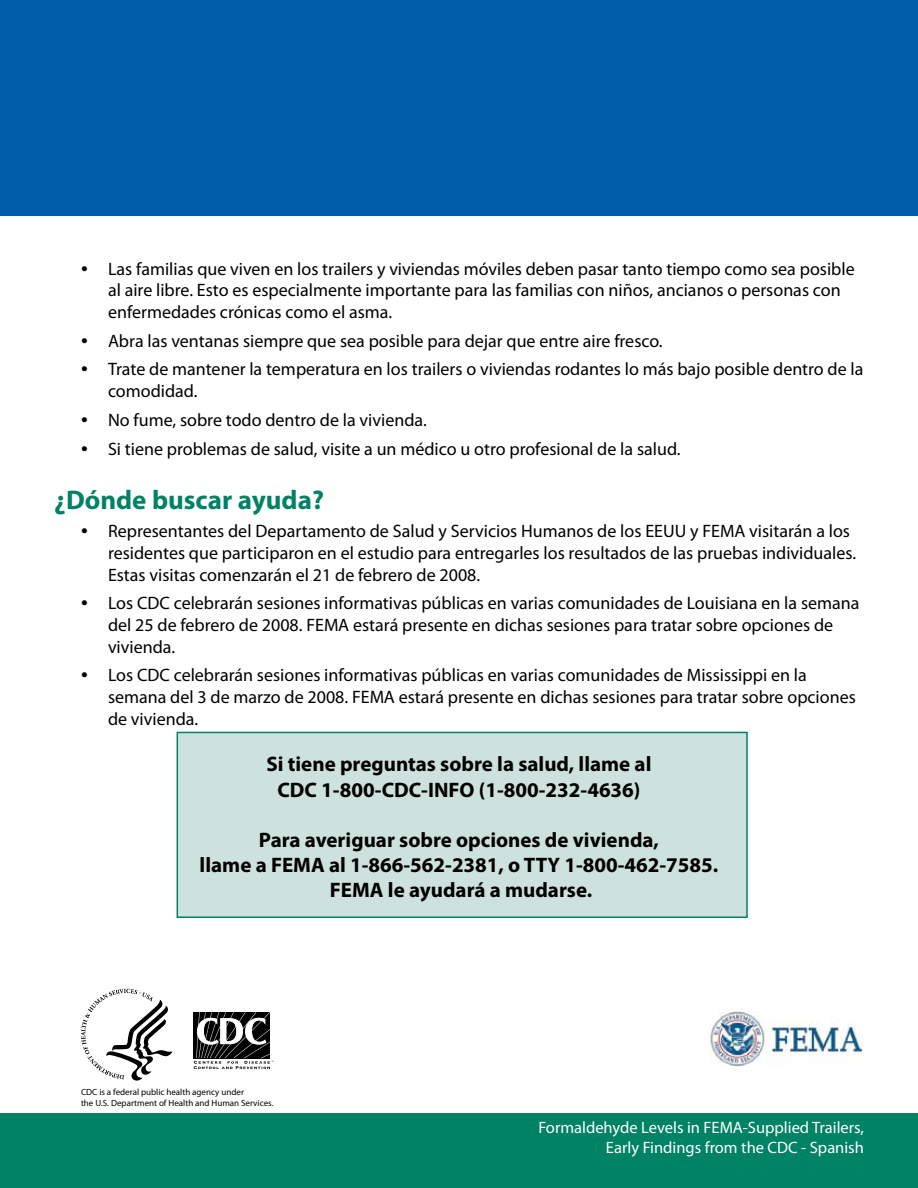
<style>
.page{position:relative;width:918px;height:1188px;background:#fff}
.page>*{position:absolute;margin:0;border:0;box-sizing:border-box;transform-origin:0 0}
.t1{font:700 27px "Myriad Pro";color:#008265}
.t2{font:700 21px/25.2px "Myriad Pro";color:#000;text-align:center}
.t3{font:18px/21.6px "Myriad Pro";color:#000}
.t4{font:16.5px/19.8px "Myriad Pro";color:#fff;text-align:right}
.t5{font:9px/10.8px "Myriad Pro";color:#000}
.s1{font-size:24px}
</style>
<div class="page">
<div style="left:177px;top:732px;width:570px;height:185px;background:#cde2dc"></div>
<div style="left:177px;top:732px;width:571px;height:186px;border:2px solid #008265"></div>
<div style="left:0;top:0;width:918px;height:216px;background:#005daa"></div>
<div style="left:0;top:1114px;width:918px;height:74px;background:#008265"></div>
<svg style="left:194px;top:1012px;width:80px;height:57px"></svg>
<svg style="left:81px;top:989px;width:92px;height:92px"></svg>
<img style="left:710px;top:1011px;width:154px;height:55px">
<p class="t3" style="left:108px;top:257px;width:748px;text-indent:-27px"><span class="s1">•</span> Las familias que viven en los trailers y viviendas móviles deben pasar tanto tiempo como sea posible al aire libre. Esto es especialmente importante para las familias con niños, ancianos o personas con enfermedades crónicas como el asma.</p>
<p class="t3" style="left:81px;top:329px;width:583px"><span class="s1">•</span> Abra las ventanas siempre que sea posible para dejar que entre aire fresco.</p>
<p class="t3" style="left:108px;top:358px;width:757px;text-indent:-27px"><span class="s1">•</span> Trate de mantener la temperatura en los trailers o viviendas rodantes lo más bajo posible dentro de la comodidad.</p>
<p class="t3" style="left:81px;top:409px;width:347px"><span class="s1">•</span> No fume, sobre todo dentro de la vivienda.</p>
<p class="t3" style="left:81px;top:437px;width:601px"><span class="s1">•</span> Si tiene problemas de salud, visite a un médico u otro profesional de la salud.</p>
<h1 class="t1" style="left:54px;top:482px;width:272px">¿Dónde buscar ayuda?</h1>
<p class="t3" style="left:108px;top:520px;width:750px;text-indent:-27px"><span class="s1">•</span> Representantes del Departamento de Salud y Servicios Humanos de los EEUU y FEMA visitarán a los residentes que participaron en el estudio para entregarles los resultados de las pruebas individuales.<br>Estas visitas comenzarán el 21 de febrero de 2008.</p>
<p class="t3" style="left:108px;top:592px;width:753px;text-indent:-27px"><span class="s1">•</span> Los CDC celebrarán sesiones informativas públicas en varias comunidades de Louisiana en la semana del 25 de febrero de 2008. FEMA estará presente en dichas sesiones para tratar sobre opciones de vivienda.</p>
<p class="t3" style="left:108px;top:664px;width:749px;text-indent:-27px"><span class="s1">•</span> Los CDC celebrarán sesiones informativas públicas en varias comunidades de Mississippi en la semana del 3 de marzo de 2008. FEMA estará presente en dichas sesiones para tratar sobre opciones de vivienda.</p>
<p class="t2" style="left:266px;top:751px;width:387px">Si tiene preguntas sobre la salud, llame al<br>CDC 1-800-CDC-INFO (1-800-232-4636)</p>
<p class="t2" style="left:200px;top:827px;width:520px">Para averiguar sobre opciones de vivienda,<br>llame a FEMA al 1-866-562-2381, o TTY 1-800-462-7585.<br>FEMA le ayudará a mudarse.</p>
<p class="t5" style="left:81px;top:1086px;width:194px">CDC is a federal public health agency under<br>the U.S. Department of Health and Human Services.</p>
<p class="t4" style="left:538px;top:1117px;width:327px">Formaldehyde Levels in FEMA-Supplied Trailers,<br>Early Findings from the CDC - Spanish</p>
</div>
